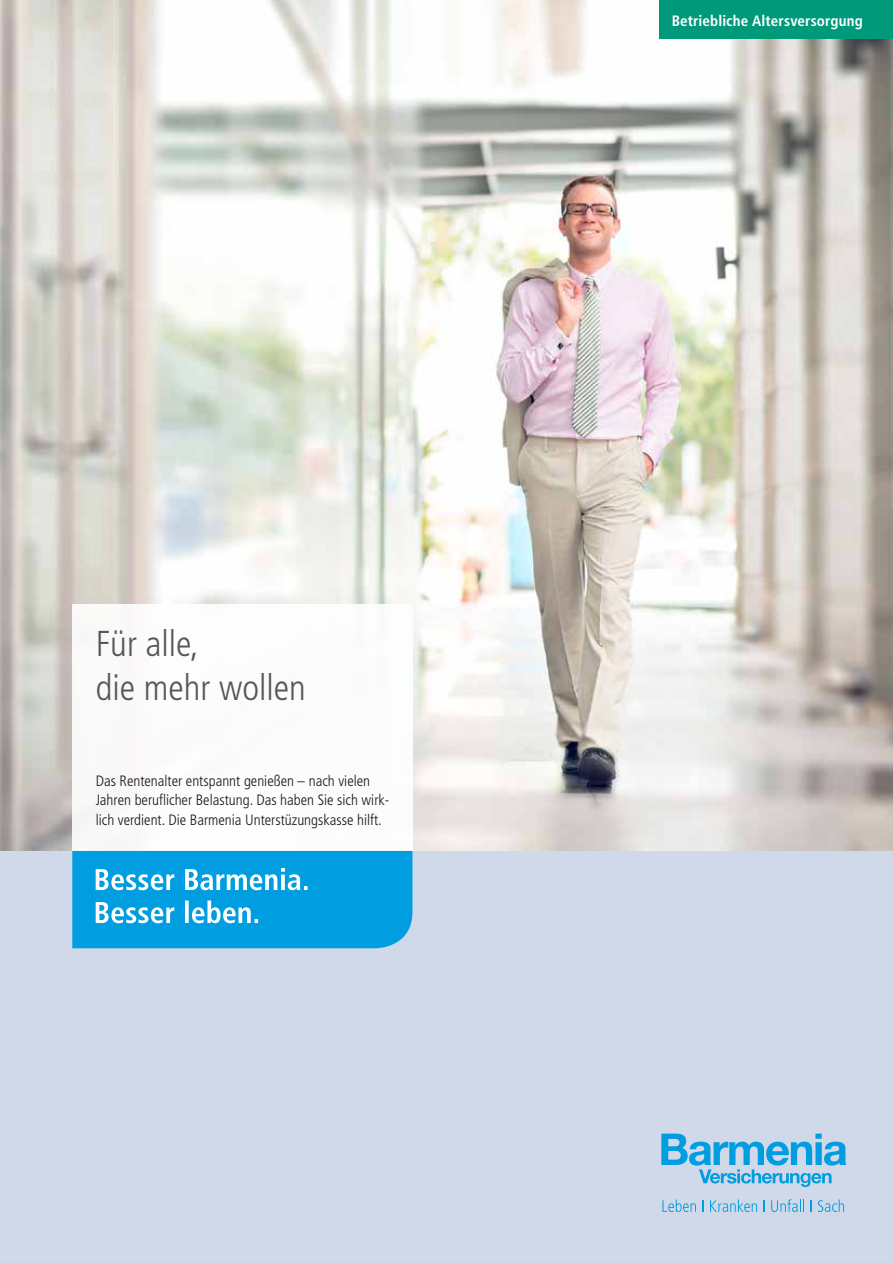
<style>
.page{position:relative;width:893px;height:1263px;background:#cfd9e9}
.page>*{position:absolute;margin:0;border:0;box-sizing:border-box;transform-origin:0 0}
.t1{font:300 condensed 36px/43.5px "Frutiger LT Std";color:#565757}
.t2{font:300 condensed 15px/19.5px "Frutiger LT Std";color:#1a1817}
.t3{font:700 condensed 15px "Frutiger LT Std";letter-spacing:.01em;color:#fff}
</style>
<div class="page">
<img style="left:0;top:0;width:893px;height:850px">
<svg style="left:662px;top:1199px;width:34px;height:13px"></svg>
<svg style="left:702px;top:1200px;width:1px;height:12px"></svg>
<svg style="left:710px;top:1199px;width:47px;height:13px"></svg>
<svg style="left:763px;top:1200px;width:1px;height:12px"></svg>
<svg style="left:771px;top:1199px;width:33px;height:13px"></svg>
<svg style="left:811px;top:1200px;width:1px;height:12px"></svg>
<svg style="left:818px;top:1199px;width:26px;height:13px"></svg>
<svg style="left:661px;top:1133px;width:185px;height:54px"></svg>
<div style="left:72px;top:604px;width:340px;height:246px;background:#fff"></div>
<svg style="left:72px;top:850px;width:340px;height:98px"></svg>
<div style="left:659px;top:0;width:234px;height:38px;background:#009a7b"></div>
<h1 class="t1" style="left:96px;top:623px;width:212px">Für alle,<br>die mehr wollen</h1>
<p class="t2" style="left:96px;top:771px;width:295px">Das Rentenalter entspannt genießen – nach vielen<br>Jahren beruflicher Belastung. Das haben Sie sich wirk&shy;lich verdient. Die Barmenia Unterstüzungskasse hilft.</p>
<p class="t3" style="left:672px;top:12px;width:192px">Betriebliche Altersversorgung</p>
</div>
